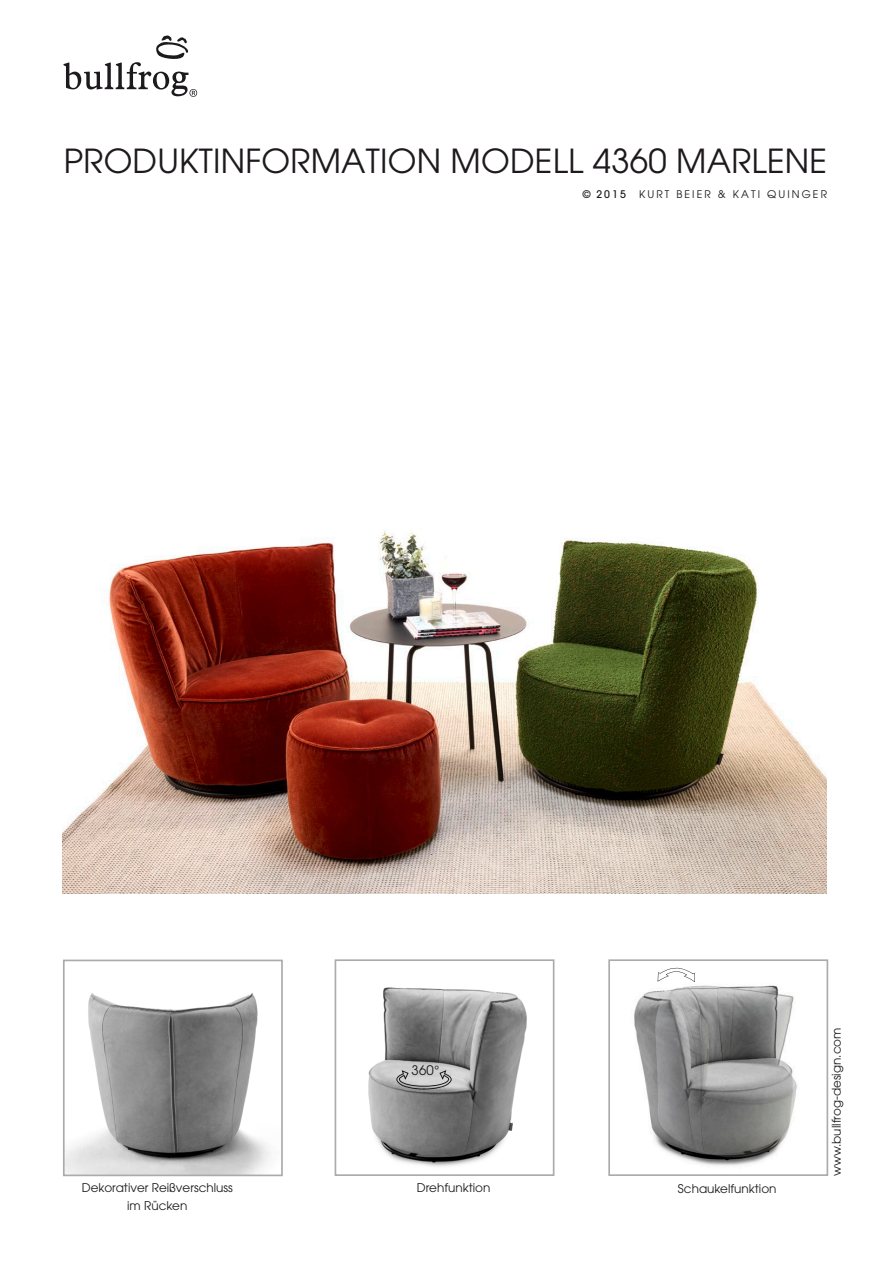
<style>
.page{position:relative;width:893px;height:1263px;background:#fff}
.page>*{position:absolute;margin:0;border:0;box-sizing:border-box;transform-origin:0 0}
.t1{font:33px "ITC Avant Garde Pro";letter-spacing:.005em;color:#1d191d}
.t2{font:13.2px "ITC Avant Garde Pro";color:#1d1a1d}
.t3{font:12px/18px "ITC Avant Garde Pro";color:#1d1a1d;text-align:center}
.t4{font:10.5px "ITC Avant Garde Pro";letter-spacing:.2em;color:#1d191d}
.t5{font:500 10.5px "ITC Avant Garde Pro";color:#1d191d}
</style>
<div class="page">
<img style="left:634px;top:975px;width:163px;height:191px">
<img style="left:368px;top:987px;width:159px;height:180px">
<img style="left:66px;top:993px;width:204px;height:180px">
<div style="left:63px;top:959px;width:220px;height:217px;border:2px solid #a9abad"></div>
<svg style="left:658px;top:968px;width:37px;height:14px"></svg>
<svg style="left:64px;top:35px;width:133px;height:62px"></svg>
<svg style="left:396px;top:1070px;width:56px;height:19px"></svg>
<div style="left:335px;top:959px;width:219px;height:217px;border:2px solid #a9abad"></div>
<div style="left:608px;top:959px;width:220px;height:217px;border:2px solid #a9abad"></div>
<img style="left:63px;top:531px;width:763px;height:362px">
<h1 class="t1" style="left:64px;top:141px;width:765px">PRODUKTINFORMATION MODELL 4360 MARLENE</h1>
<p class="t5" style="left:582px;top:188px;width:45px">© 2015</p>
<p class="t4" style="left:639px;top:188px;width:189px">KURT BEIER &amp; KATI QUINGER</p>
<p class="t2" style="left:412px;top:1062px;width:29px">360°</p>
<p class="t3" style="left:82px;top:1178px;width:152px">Dekorativer Reißverschluss im Rücken</p>
<p class="t3" style="left:417px;top:1178px;width:75px">Drehfunktion</p>
<p class="t3" style="left:678px;top:1180px;width:100px">Schaukelfunktion</p>
<p class="t3" style="left:827px;top:1176px;width:150px;rotate:-90deg">www.bullfrog-design.com</p>
</div>
